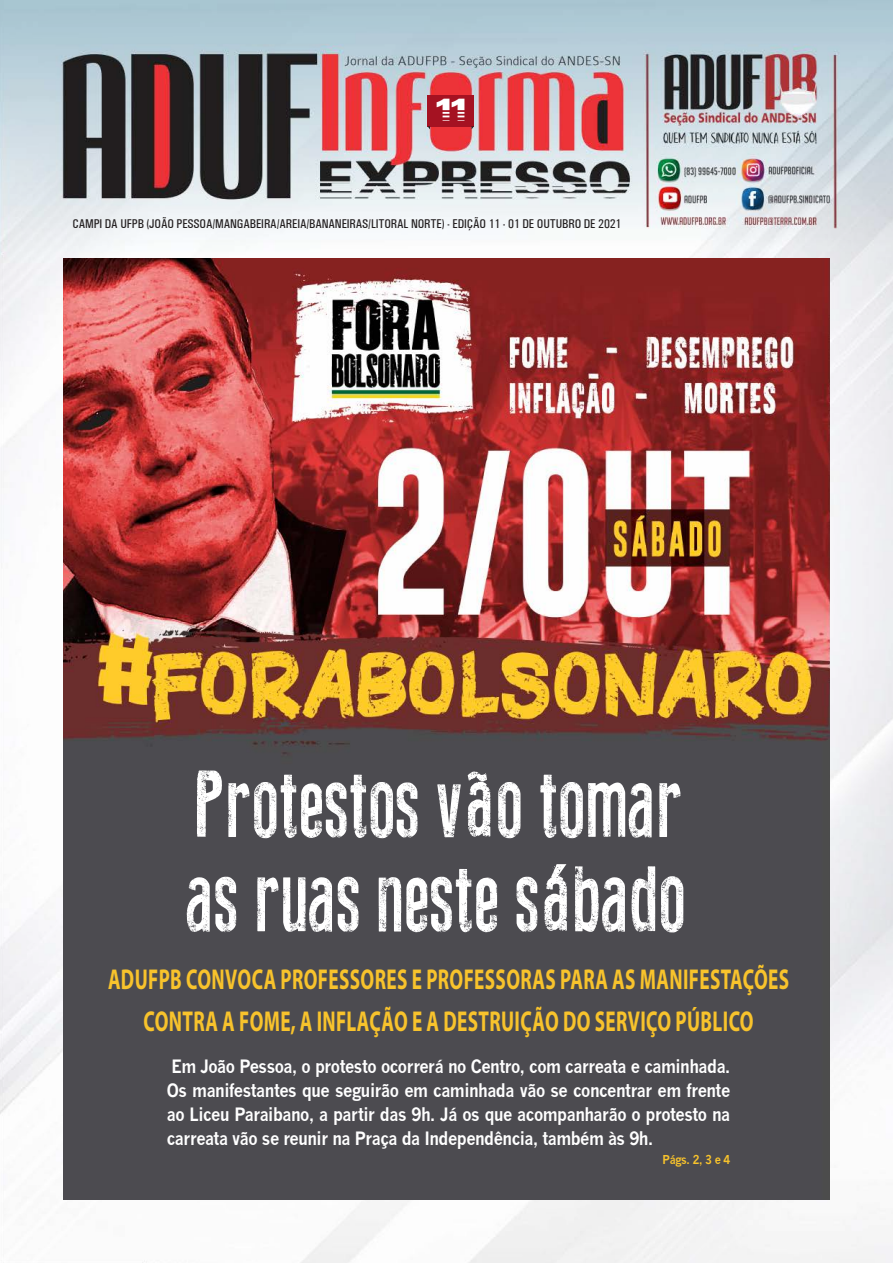
<style>
.page{position:relative;width:893px;height:1263px;background:#fff}
.page>*{position:absolute;margin:0;border:0;box-sizing:border-box;transform-origin:0 0}
.TEXTO_DO_JORNAL{font:94.5px "Press Feeling Eroded";letter-spacing:.02em;color:#fff;scale:.9 1}
.t1{font:38.55px "Ventilate AOE";color:#fff}
.TEXTO_DO_JORNAL-2{font:700 28.8px "Myriad Pro";letter-spacing:.02em;color:#f8c32c;scale:.67 1}
.TEXTO_DO_JORNAL-3{font:700 18px/24px "News Gothic";letter-spacing:-.03em;color:#fff;text-align:justify;scale:.9 1}
.t2{font:500 12.75px "Univers Condensed";letter-spacing:-.01em;color:#231f20}
.TEXTO_DO_JORNAL-4{font:700 12px "News Gothic";color:#f8c32c;scale:.9 1}
</style>
<div class="page">
<img style="left:0;top:0;width:893px;height:1263px">
<div style="left:428px;top:95px;width:46px;height:31px;background:#a51222"></div>
<img style="left:64px;top:259px;width:765px;height:940px">
<p class="t1" style="left:437px;top:88px;width:32px">11</p>
<p class="t2" style="left:72px;top:216px;width:550px">CAMPI DA UFPB (JOÃO PESSOA/MANGABEIRA/AREIA/BANANEIRAS/LITORAL NORTE) - EDIÇÃO 11 - 01 DE OUTUBRO DE 2021</p>
<p class="TEXTO_DO_JORNAL" style="left:195px;top:755px;width:542px">Protestos vão tomar</p>
<p class="TEXTO_DO_JORNAL" style="left:187px;top:849px;width:555px">as ruas neste sábado</p>
<p class="TEXTO_DO_JORNAL-2" style="left:108px;top:960px;width:1018px">ADUFPB CONVOCA PROFESSORES E PROFESSORAS PARA AS MANIFESTAÇÕES</p>
<p class="TEXTO_DO_JORNAL-2" style="left:144px;top:1002px;width:912px">CONTRA A FOME, A INFLAÇÃO E A DESTRUIÇÃO DO SERVIÇO PÚBLICO</p>
<p class="TEXTO_DO_JORNAL-3" style="left:167px;top:1054px;width:628px">Em João Pessoa, o protesto ocorrerá no Centro, com carreata e caminhada.<br>Os manifestantes que seguirão em caminhada vão se concentrar em frente ao Liceu Paraibano, a partir das 9h. Já os que acompanharão o protesto na carreata vão se reunir na Praça da Independência, também às 9h.</p>
<p class="TEXTO_DO_JORNAL-4" style="left:662px;top:1152px;width:77px">Págs. 2, 3 e 4</p>
</div>
